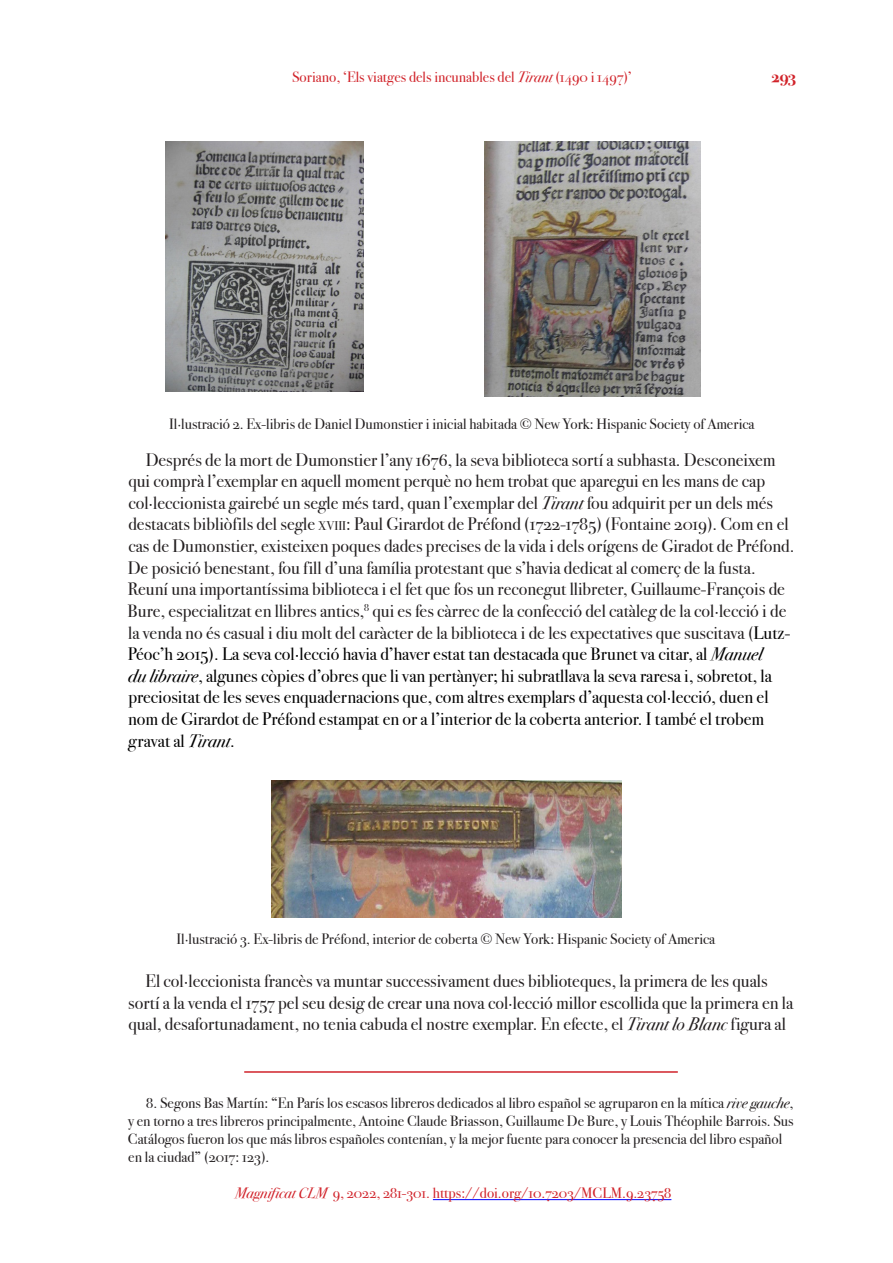
<style>
.page{position:relative;width:893px;height:1263px;background:#fff}
.page>*{position:absolute;margin:0;border:0;box-sizing:border-box;transform-origin:0 0}
.Paràgraf_2_i_ss{font:18px/21.6px "Bodoni Svty Two OSITCTT Book";color:#231f20}
.t1{font:16.5px "Bodoni Svty Two OSITCTT Bold";color:#d1232a}
.Footnote{font:15px/18px "Bodoni Svty Two OSITCTT Book";color:#231f20}
.t2{font:15px "Bodoni Svty Two OSITCTT Book";color:#d1232a}
.s1{font-family:"Bodoni Svty Two OSITCTT Book It"}
.s2{font-size:12.6px}
.s3{color:#000}
.s4{font-family:"Bodoni Svty Two OSITCTT Book It";color:#000}
</style>
<div class="page">
<hr style="left:433px;top:1199px;width:238px;height:1px;background:#00f">
<img style="left:166px;top:142px;width:197px;height:250px">
<img style="left:484px;top:142px;width:216px;height:254px">
<img style="left:271px;top:780px;width:350px;height:137px">
<hr style="left:244px;top:1071px;width:434px;height:2px;background:#d1232a">
<p class="t2" style="left:292px;top:68px;width:341px">Soriano, ‘Els viatges dels incunables del <span class="s1">Tirant</span> (1490 i 1497)’</p>
<p class="t1" style="left:771px;top:67px;width:26px">293</p>
<p class="Footnote" style="left:169px;top:415px;width:587px">Il·lustració 2. Ex-libris de Daniel Dumonstier i inicial habitada © New York: Hispanic Society of America</p>
<p class="Paràgraf_2_i_ss" style="left:128px;top:449px;width:668px;text-indent:18px">Després de la mort de Dumonstier l’any 1676, la seva biblioteca sortí a subhasta. Desconeixem qui comprà l’exemplar en aquell moment perquè no hem trobat que aparegui en les mans de cap col·leccionista gairebé un segle més tard, quan l’exemplar del <span class="s1">Tirant</span> fou adquirit per un dels més destacats bibliòfils del segle <span class="s2">xviii</span>: Paul Girardot de Préfond (1722-1785) (Fontaine 2019). Com en el cas de Dumonstier, existeixen poques dades precises de la vida i dels orígens de Giradot de Préfond.<br>De posició benestant, fou fill d’una família protestant que s’havia dedicat al comerç de la fusta.<br>Reuní una importantíssima biblioteca i el fet que fos un reconegut llibreter, Guillaume-François de Bure, especialitzat en llibres antics,<sup>8</sup> qui es fes càrrec de la confecció del catàleg de la col·lecció i de la venda no és casual i diu molt del caràcter de la biblioteca i de les expectatives que suscitava (<span class="s3">Lutz-Péoc’h 2015). La seva col·lecció havia d’haver estat tan destacada que Brunet va citar, al</span> <span class="s4">Manuel<br>du libraire</span><span class="s3">, algunes còpies d’obres que li van pertànyer; hi subratllava la seva raresa i, sobretot, la preciositat de les seves enquadernacions que, com altres exemplars d’aquesta col·lecció, duen el nom de Girardot de Préfond estampat en or a l’interior de la coberta anterior. I també el trobem gravat al</span> <span class="s4">Tirant</span><span class="s3">.</span></p>
<p class="Footnote" style="left:176px;top:930px;width:540px">Il·lustració 3. Ex-libris de Préfond, interior de coberta © New York: Hispanic Society of America</p>
<p class="Paràgraf_2_i_ss" style="left:128px;top:970px;width:666px;text-align:center">El col·leccionista francès va muntar successivament dues biblioteques, la primera de les quals<br>sortí a la venda el 1757 pel seu desig de crear una nova col·lecció millor escollida que la primera en la qual, desafortunadament, no tenia cabuda el nostre exemplar. En efecte, el <span class="s1">Tirant lo Blanc</span> figura al</p>
<p class="Footnote" style="left:128px;top:1094px;width:667px;text-indent:18px">8. Segons Bas Martín: “En París los escasos libreros dedicados al libro español se agruparon en la mítica <span class="s1">rive gauche</span>, y en torno a tres libreros principalmente, Antoine Claude Briasson, Guillaume De Bure, y Louis Théophile Barrois. Sus Catálogos fueron los que más libros españoles contenían, y la mejor fuente para conocer la presencia del libro español en la ciudad” (2017: 123).</p>
<p class="t2" style="left:235px;top:1184px;width:438px"><span class="s1">Magnificat CLM</span> 9, 2022, 281-301. https://doi.org/10.7203/MCLM.9.23758</p>
</div>
